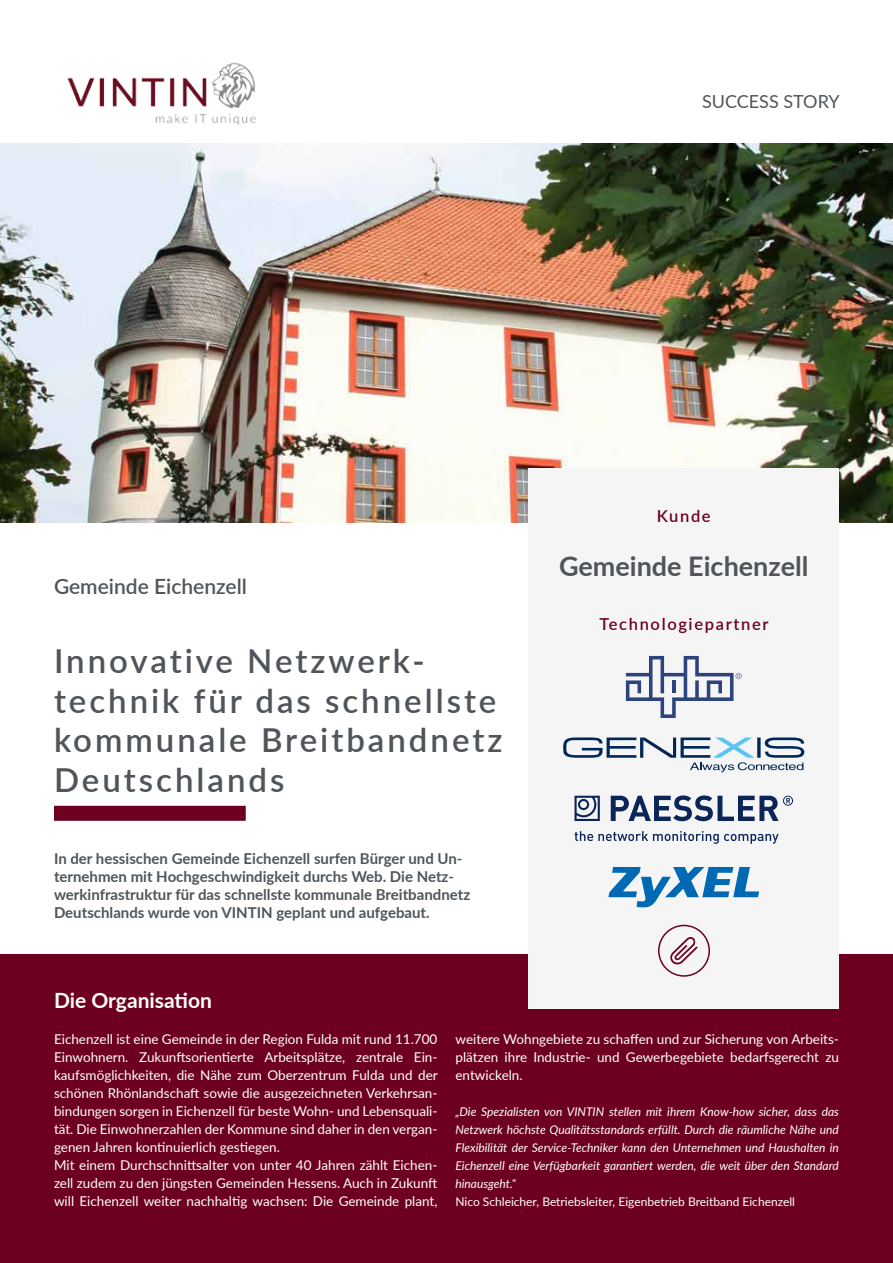
<style>
.page{position:relative;width:893px;height:1263px;background:#fff}
.page>*{position:absolute;margin:0;border:0;box-sizing:border-box;transform-origin:0 0}
.t1{font:600 33px/39.6px "Lato";letter-spacing:.09em;color:#4f555a}
.t2{font:700 27px "Lato";color:#4f555a}
.t3{font:600 21px "Lato";color:#4f555a}
.t4{font:700 21px "Lato";color:#fff}
.t5{font:18px "Lato";color:#4f555a}
.t6{font:600 16.5px "Lato";letter-spacing:.1em;color:#6d0020}
.t7{font:700 15px/18px "Lato";color:#4f555a}
.t8{font:13.5px/18px "Lato";color:#fff}
.t9{font:italic 12px/18px "Lato";color:#fff;text-align:justify}
.t10{font:12px "Lato";color:#fff}
</style>
<div class="page">
<div style="left:0;top:954px;width:893px;height:309px;background:#6d0020"></div>
<img style="left:0;top:143px;width:893px;height:379px">
<div style="left:529px;top:468px;width:310px;height:540px;background:#f5f5f5"></div>
<div style="left:54px;top:806px;width:192px;height:15px;background:#6d0020"></div>
<div style="left:658px;top:925px;width:52px;height:52px;border:2px solid #6d0020;border-radius:50%"></div>
<svg style="left:670px;top:937px;width:28px;height:28px"></svg>
<img style="left:40px;top:62px;width:243px;height:114px">
<svg style="left:608px;top:867px;width:151px;height:40px"></svg>
<svg style="left:563px;top:737px;width:241px;height:35px"></svg>
<svg style="left:574px;top:831px;width:205px;height:13px"></svg>
<svg style="left:574px;top:796px;width:26px;height:25px"></svg>
<svg style="left:611px;top:795px;width:182px;height:26px"></svg>
<svg style="left:626px;top:656px;width:116px;height:62px"></svg>
<h3 class="t5" style="left:702px;top:89px;width:139px">SUCCESS STORY</h3>
<h3 class="t3" style="left:54px;top:571px;width:194px">Gemeinde Eichenzell</h3>
<h1 class="t1" style="left:54px;top:640px;width:450px">Innovative Netzwerk&shy;technik für das schnellste kommunale Breitbandnetz<br>Deutschlands</h1>
<p class="t7" style="left:54px;top:849px;width:418px">In der hessischen Gemeinde Eichenzell surfen Bürger und Un&shy;ternehmen mit Hochgeschwindigkeit durchs Web. Die Netz&shy;werkinfrastruktur für das schnellste kommunale Breitbandnetz Deutschlands wurde von VINTIN geplant und aufgebaut.</p>
<h3 class="t4" style="left:54px;top:985px;width:160px">Die Organisation</h3>
<p class="t6" style="left:657px;top:504px;width:55px">Kunde</p>
<h2 class="t2" style="left:559px;top:546px;width:251px">Gemeinde Eichenzell</h2>
<p class="t6" style="left:599px;top:612px;width:171px">Technologiepartner</p>
<p class="t8" style="left:54px;top:1030px;width:385px">Eichenzell ist eine Gemeinde in der Region Fulda mit rund 11.700<br>Einwohnern. Zukunftsorientierte Arbeitsplätze, zentrale Ein&shy;kaufsmöglichkeiten, die Nähe zum Oberzentrum Fulda und der schönen Rhönlandschaft sowie die ausgezeichneten Verkehrsan&shy;bindungen sorgen in Eichenzell für beste Wohn- und Lebensquali&shy;tät. Die Einwohnerzahlen der Kommune sind daher in den vergan&shy;genen Jahren kontinuierlich gestiegen.<br>Mit einem Durchschnittsalter von unter 40 Jahren zählt Eichen&shy;zell zudem zu den jüngsten Gemeinden Hessens. Auch in Zukunft will Eichenzell weiter nachhaltig wachsen: Die Gemeinde plant,</p>
<p class="t8" style="left:455px;top:1030px;width:385px;text-align:justify">weitere Wohngebiete zu schaffen und zur Sicherung von Arbeits&shy;plätzen ihre Industrie- und Gewerbegebiete bedarfsgerecht zu entwickeln.</p>
<p class="t9" style="left:455px;top:1102px;width:385px">„Die Spezialisten von VINTIN stellen mit ihrem Know-how sicher, dass das Netzwerk höchste Qualitätsstandards erfüllt. Durch die räumliche Nähe und Flexibilität der Service-Techniker kann den Unternehmen und Haushalten in Eichenzell eine Verfügbarkeit garantiert werden, die weit über den Standard hinausgeht.“</p>
<p class="t10" style="left:455px;top:1193px;width:341px">Nico Schleicher, Betriebsleiter, Eigenbetrieb Breitband Eichenzell</p>
</div>
